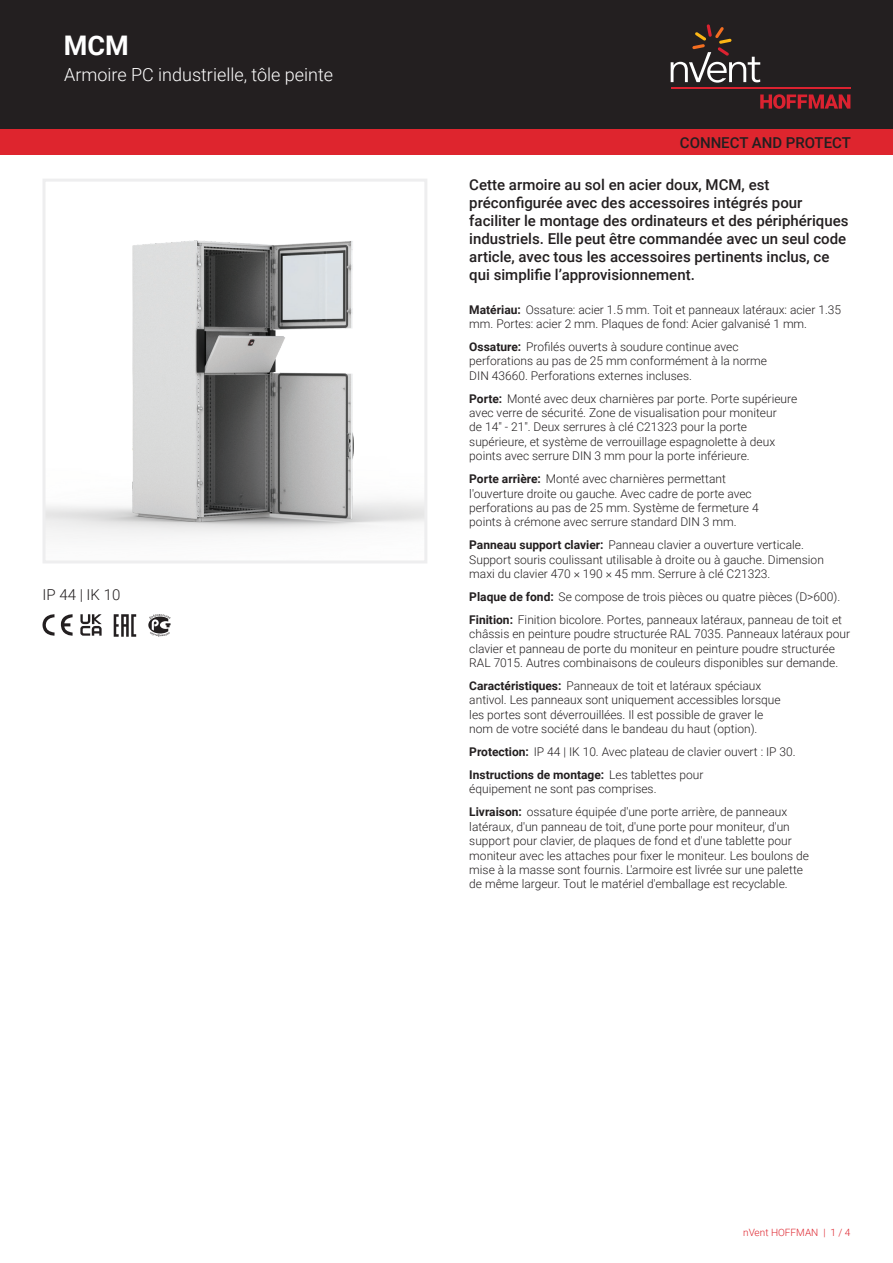
<style>
.page{position:relative;width:893px;height:1263px;background:#fff}
.page>*{position:absolute;margin:0;border:0;box-sizing:border-box;transform-origin:0 0}
.t1{font:700 27px "Roboto";color:#fff}
.t2{font:300 18px "Roboto";color:#fff}
.t3{font:500 15px/18px "Roboto";color:#231f20}
.t4{font:300 15px "Roboto";color:#231f20}
.t5{font:300 12px/14.4px "Roboto";color:#231f20}
.t6{font:300 10.05px "Roboto";color:#de252e}
.s1{font-weight:700}
</style>
<div class="page">
<div style="left:0;top:0;width:893px;height:129px;background:#231f20"></div>
<svg style="left:760px;top:94px;width:90px;height:15px"></svg>
<hr style="left:671px;top:88px;width:179px;height:1px;background:#db2230">
<svg style="left:671px;top:24px;width:89px;height:59px"></svg>
<div style="left:0;top:129px;width:893px;height:26px;background:#de252e"></div>
<img style="left:47px;top:240px;width:376px;height:296px">
<div style="left:43px;top:179px;width:384px;height:384px;border:3px solid #eeeeef"></div>
<svg style="left:43px;top:614px;width:30px;height:22px"></svg>
<svg style="left:80px;top:614px;width:22px;height:22px"></svg>
<svg style="left:114px;top:614px;width:22px;height:23px"></svg>
<svg style="left:148px;top:614px;width:23px;height:23px"></svg>
<h1 class="t1" style="left:64px;top:26px;width:66px">MCM</h1>
<h2 class="t2" style="left:64px;top:62px;width:271px">Armoire PC industrielle, tôle peinte</h2>
<p class="t4" style="left:43px;top:584px;width:79px">IP 44 | IK 10</p>
<p class="t3" style="left:680px;top:133px;width:173px">CONNECT AND PROTECT</p>
<p class="t3" style="left:469px;top:175px;width:381px">Cette armoire au sol en acier doux, MCM, est préconfigurée avec des accessoires intégrés pour faciliter le montage des ordinateurs et des périphériques industriels. Elle peut être commandée avec un seul code article, avec tous les accessoires pertinents inclus, ce qui simplifie l’approvisionnement.</p>
<p class="t5" style="left:469px;top:302px;width:373px"><span class="s1">Matériau:</span> Ossature: acier 1.5 mm. Toit et panneaux latéraux: acier 1.35 mm. Portes: acier 2 mm. Plaques de fond: Acier galvanisé 1 mm.</p>
<p class="t5" style="left:469px;top:339px;width:299px"><span class="s1">Ossature:</span> Profilés ouverts à soudure continue avec perforations au pas de 25 mm conformément à la norme<br>DIN 43660. Perforations externes incluses.</p>
<p class="t5" style="left:469px;top:391px;width:329px"><span class="s1">Porte:</span> Monté avec deux charnières par porte. Porte supérieure avec verre de sécurité. Zone de visualisation pour moniteur<br>de 14" - 21". Deux serrures à clé C21323 pour la porte supérieure, et système de verrouillage espagnolette à deux points avec serrure DIN 3 mm pour la porte inférieure.</p>
<p class="t5" style="left:469px;top:471px;width:291px"><span class="s1">Porte arrière:</span> Monté avec charnières permettant l'ouverture droite ou gauche. Avec cadre de porte avec perforations au pas de 25 mm. Système de fermeture 4 points à crémone avec serrure standard DIN 3 mm.</p>
<p class="t5" style="left:469px;top:537px;width:356px"><span class="s1">Panneau support clavier:</span> Panneau clavier a ouverture verticale.<br>Support souris coulissant utilisable à droite ou à gauche. Dimension maxi du clavier 470 × 190 × 45 mm. Serrure à clé C21323.</p>
<p class="t5" style="left:469px;top:585px;width:374px;line-height:23px"><span class="s1">Plaque de fond:</span> Se compose de trois pièces ou quatre pièces (D&gt;600).<br><span class="s1">Finition:</span> Finition bicolore. Portes, panneaux latéraux, panneau de toit et</p>
<p class="t5" style="left:469px;top:626px;width:382px">châssis en peinture poudre structurée RAL 7035. Panneaux latéraux pour clavier et panneau de porte du moniteur en peinture poudre structurée<br>RAL 7015. Autres combinaisons de couleurs disponibles sur demande.</p>
<p class="t5" style="left:469px;top:678px;width:313px"><span class="s1">Caractéristiques:</span> Panneaux de toit et latéraux spéciaux antivol. Les panneaux sont uniquement accessibles lorsque les portes sont déverrouillées. Il est possible de graver le nom de votre société dans le bandeau du haut (option).</p>
<p class="t5" style="left:469px;top:740px;width:328px;line-height:23px"><span class="s1">Protection:</span> IP 44 | IK 10. Avec plateau de clavier ouvert : IP 30.<br><span class="s1">Instructions de montage:</span> Les tablettes pour</p>
<p class="t5" style="left:469px;top:777px;width:319px;line-height:23px">équipement ne sont pas comprises.<br><span class="s1">Livraison:</span> ossature équipée d'une porte arrière, de panneaux</p>
<p class="t5" style="left:469px;top:819px;width:341px">latéraux, d'un panneau de toit, d'une porte pour moniteur, d'un support pour clavier, de plaques de fond et d'une tablette pour moniteur avec les attaches pour fixer le moniteur. Les boulons de mise à la masse sont fournis. L'armoire est livrée sur une palette de même largeur. Tout le matériel d'emballage est recyclable.</p>
<p class="t6" style="left:743px;top:1226px;width:109px">nVent HOFFMAN | 1 / 4</p>
</div>
